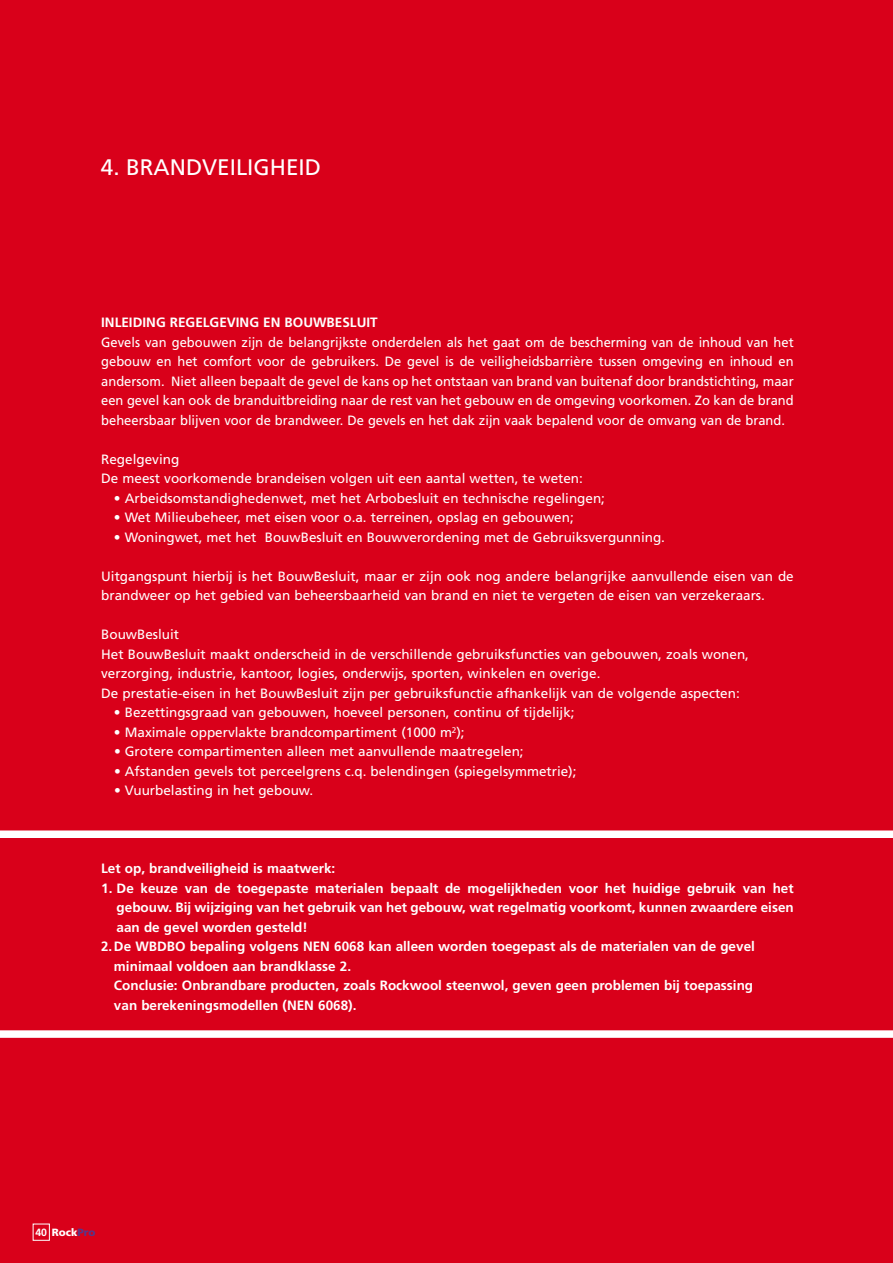
<style>
.page{position:relative;width:893px;height:1263px;background:#d9001a}
.page>*{position:absolute;margin:0;border:0;box-sizing:border-box;transform-origin:0 0}
.t1{font:22.5px "Frutiger";color:#fff}
.t2{font:13.5px/19.5px "Frutiger";color:#fff}
.t3{font:700 13.5px/19.5px "Frutiger";color:#fff}
.t4{font:13.5px/19.5px "Frutiger";color:#fff;text-align:justify;scale:.96 1}
.t5{font:900 10.5px "Frutiger";color:#fff}
.s1{font-weight:700}
.s2{color:#57378a}
</style>
<div class="page">
<svg style="left:0;top:830px;width:893px;height:208px"></svg>
<div style="left:33px;top:1224px;width:17px;height:17px;border:1px solid #fff"></div>
<h1 class="t1" style="left:101px;top:154px;width:126px">4. BRAN DVEILI</h1>
<h1 class="t1" style="left:254px;top:154px;width:69px">GHEID</h1>
<p class="t3" style="left:101px;top:313px;width:204px">INLEIDING REGELGEVING EN BOUW</p>
<p class="t3" style="left:327px;top:313px;width:53px">BESLUIT</p>
<p class="t4" style="left:101px;top:332px;width:723px">Gevels van gebouwen zijn de belangrijkste onderdelen als het gaat om de bescherming van de inhoud van het gebouw en het comfort voor de gebruikers. De gevel is de veiligheidsbarrière tussen omgeving en inhoud en andersom. N iet alleen bepaalt de gevel de kans op het ontstaan van brand van buitenaf door brandstichting, maar een gevel kan ook de branduitbreiding naar de rest van het gebouw en de omgeving voorkomen. Zo kan de brand beheersbaar blijven voor de brandweer. De gevels en het dak zijn vaak bepalend voor de omvang van de brand.</p>
<p class="t2" style="left:101px;top:449px;width:483px">Regelgeving<br>De meest voorkomende brandeisen volgen uit een aantal wetten, te weten:</p>
<p class="t2" style="left:114px;top:488px;width:492px">• Arbeidsomstandighedenwet, met het Arbobesluit en technische regelingen;</p>
<p class="t2" style="left:114px;top:508px;width:461px">• Wet Milieubeheer, met eisen voor o.a. terreinen, opslag en gebouwen;</p>
<p class="t2" style="left:114px;top:527px;width:552px">• Woningwet, met het BouwBesluit en Bouwverordening met de Gebruiksvergunning.</p>
<p class="t2" style="left:101px;top:566px;width:694px">U itgangspunt hierbij is het BouwBesluit, maar er zijn ook nog andere belangrijke aanvullende eisen van de brandweer op het gebied van beheersbaarheid van brand en niet te vergeten de eisen van verzekeraars.</p>
<p class="t2" style="left:101px;top:625px;width:649px">BouwBesluit<br>Het BouwBesluit maakt onderscheid in de verschillende gebruiksfuncties van gebouwen, zoals wonen, verzorging, industrie, kantoor, logies, onderwijs, sporten, winkelen en overige.<br>De prestatie-eisen in het BouwBesluit zijn per gebruiksfunctie afhankelijk van de volgende aspecten:</p>
<p class="t2" style="left:114px;top:703px;width:462px">• Bezettingsgraad van gebouwen, hoeveel personen, continu of tijdelijk;</p>
<p class="t2" style="left:114px;top:722px;width:352px">• Maximale oppervlakte brandcompartiment (1000 m<sup>2</sup>);</p>
<p class="t2" style="left:114px;top:742px;width:411px">• Grotere compartimenten alleen met aanvullende maatregelen;</p>
<p class="t2" style="left:114px;top:761px;width:464px">• Afstanden gevels tot perceelgrens c.q. belendingen (spiegelsymmetrie);</p>
<p class="t2" style="left:114px;top:781px;width:201px">• Vuurbelasting in het gebouw.</p>
<p class="t3" style="left:101px;top:859px;width:236px">Let op, brandveiligheid is maatwerk:</p>
<p class="t3" style="left:101px;top:878px;width:694px">1. De keuze van de toegepaste materialen bepaalt de mogelijkheden voor het huidige gebruik van het</p>
<p class="t3" style="left:117px;top:898px;width:679px">gebouw. Bij wijziging van het gebruik van het gebouw, wat regelmatig voorkomt, kunnen zwaardere eisen</p>
<p class="t3" style="left:117px;top:917px;width:193px">aan de gevel worden gesteld!</p>
<p class="t3" style="left:101px;top:937px;width:212px">2.De WBDBO bepaling volgens NEN</p>
<p class="t3" style="left:114px;top:937px;width:642px;text-indent:220px">6068 kan alleen worden toegepast als de materialen van de gevel minimaal voldoen aan brandklasse 2.<br>Conclusie: Onbrandbare producten, zoals Rockwool steenwol, geven geen problemen bij toepassing van berekeningsmodellen (NEN</p>
<p class="t3" style="left:318px;top:995px;width:40px">6068).</p>
<p class="t5" style="left:35px;top:1226px;width:61px"><span class="s1">40</span> Rock<span class="s2">Pro</span></p>
</div>
